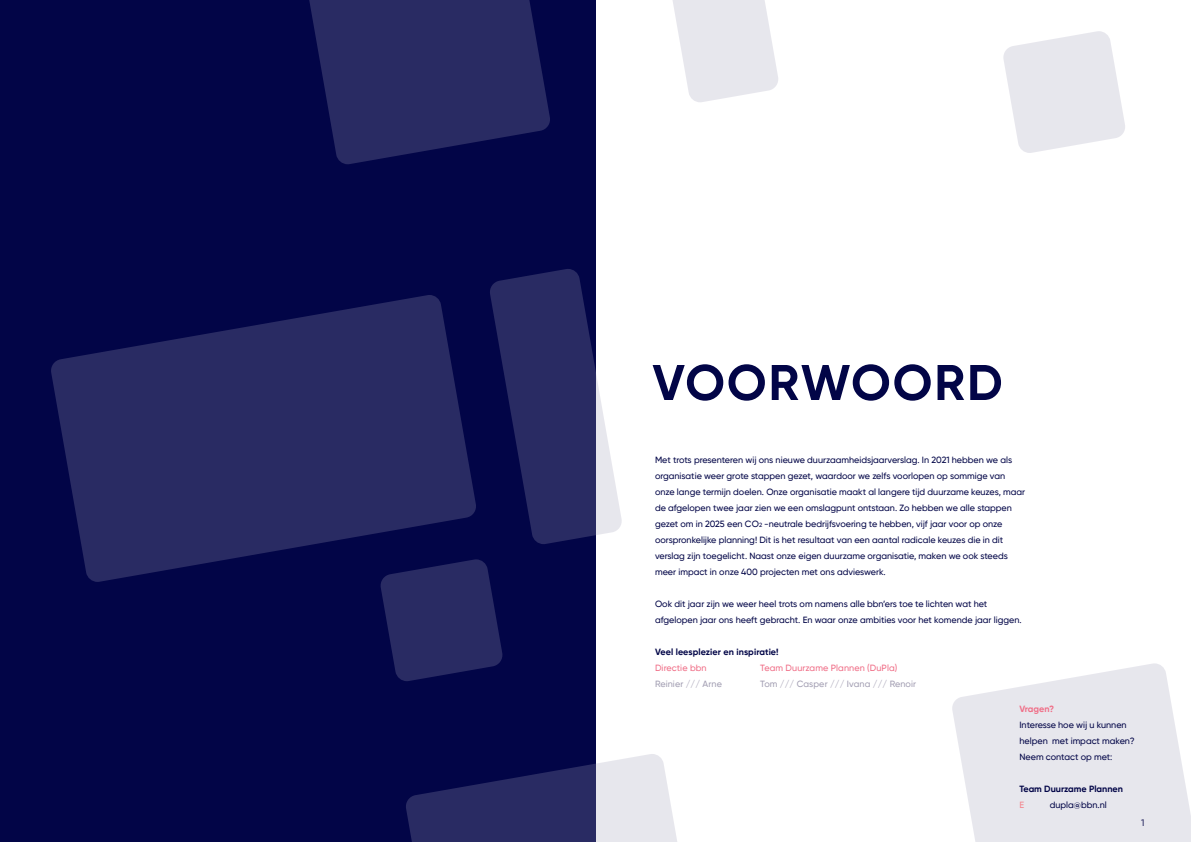
<style>
.page{position:relative;width:1191px;height:842px;background:#fff}
.page>*{position:absolute;margin:0;border:0;box-sizing:border-box;transform-origin:0 0}
._5__Body_9_16_regula{font:700 50px "Gilroy";letter-spacing:.04em;color:#020547}
._5__Body_9_16_regula-2{font:500 9.5px "Gilroy";color:#020547}
._2__Subkop_15_17_med{font:500 9px/16px "Gilroy";color:#020547}
._2__Subkop_15_17_med-2{font:700 9px "Gilroy";color:#020547}
.t1{font:500 9px "Gilroy";letter-spacing:.01em;color:#a39fb3}
.t2{font:500 9px "Gilroy";letter-spacing:.01em;color:#f06e87}
._2__Subkop_15_17_med-3{font:700 9px "Gilroy";color:#f06e87}
._2__Subkop_15_17_med-4{font:500 9px "Gilroy";color:#f3858d}
.s1{font-size:6px}
</style>
<div class="page">
<div style="left:0;top:0;width:595px;height:842px;background:#020547"></div>
<svg style="left:309px;top:0;width:241px;height:164px;fill:#292b63"></svg>
<svg style="left:1003px;top:31px;width:122px;height:122px"></svg>
<svg style="left:380px;top:559px;width:123px;height:122px"></svg>
<svg style="left:490px;top:269px;width:132px;height:275px"></svg>
<svg style="left:672px;top:0;width:106px;height:102px"></svg>
<svg style="left:51px;top:295px;width:426px;height:287px;fill:#292b63"></svg>
<svg style="left:406px;top:754px;width:271px;height:88px"></svg>
<svg style="left:952px;top:663px;width:239px;height:179px;fill:#e7e7ed"></svg>
<p class="_5__Body_9_16_regula" style="left:652px;top:351px;width:352px">VOORWOORD</p>
<p class="_2__Subkop_15_17_med" style="left:655px;top:452px;width:372px">Met trots presenteren wij ons nieuwe duurzaamheidsjaarverslag. In 2021 hebben we als organisatie weer grote stappen gezet, waardoor we zelfs voorlopen op sommige van onze lange termijn doelen. Onze organisatie maakt al langere tijd duurzame keuzes, maar de afgelopen twee jaar zien we een omslagpunt ontstaan. Zo hebben we alle stappen gezet om in 2025 een CO<span class="s1">2</span> -neutrale bedrijfsvoering te hebben, vijf jaar voor op onze oorspronkelijke planning! Dit is het resultaat van een aantal radicale keuzes die in dit verslag zijn toegelicht. Naast onze eigen duurzame organisatie, maken we ook steeds meer impact in onze 400 projecten met ons advieswerk.</p>
<p class="_2__Subkop_15_17_med" style="left:655px;top:596px;width:368px">Ook dit jaar zijn we weer heel trots om namens alle bbn’ers toe te lichten wat het afgelopen jaar ons heeft gebracht. En waar onze ambities voor het komende jaar liggen.</p>
<p class="_2__Subkop_15_17_med-2" style="left:655px;top:646px;width:125px">Veel leesplezier en inspiratie!</p>
<p class="t2" style="left:655px;top:662px;width:53px">Directie bbn</p>
<p class="t2" style="left:760px;top:662px;width:139px">Team Duurzame Plannen (DuPla)</p>
<p class="t1" style="left:655px;top:678px;width:68px">Reinier /// Arne</p>
<p class="t1" style="left:760px;top:678px;width:157px">Tom /// Casper /// Ivana /// Renoir</p>
<p class="_2__Subkop_15_17_med-3" style="left:1019px;top:703px;width:36px">Vragen?</p>
<p class="_2__Subkop_15_17_med" style="left:1019px;top:717px;width:109px">Interesse hoe wij u kunnen</p>
<p class="_2__Subkop_15_17_med" style="left:1019px;top:733px;width:117px">helpen met impact maken?</p>
<p class="_2__Subkop_15_17_med" style="left:1019px;top:749px;width:94px">Neem contact op met:</p>
<p class="_2__Subkop_15_17_med-2" style="left:1019px;top:783px;width:105px">Team Duurzame Plannen</p>
<p class="_2__Subkop_15_17_med-4" style="left:1019px;top:799px;width:6px">E</p>
<p class="_2__Subkop_15_17_med" style="left:1049px;top:797px;width:58px">dupla@bbn.nl</p>
<p class="_5__Body_9_16_regula-2" style="left:1141px;top:817px;width:5px">1</p>
</div>
